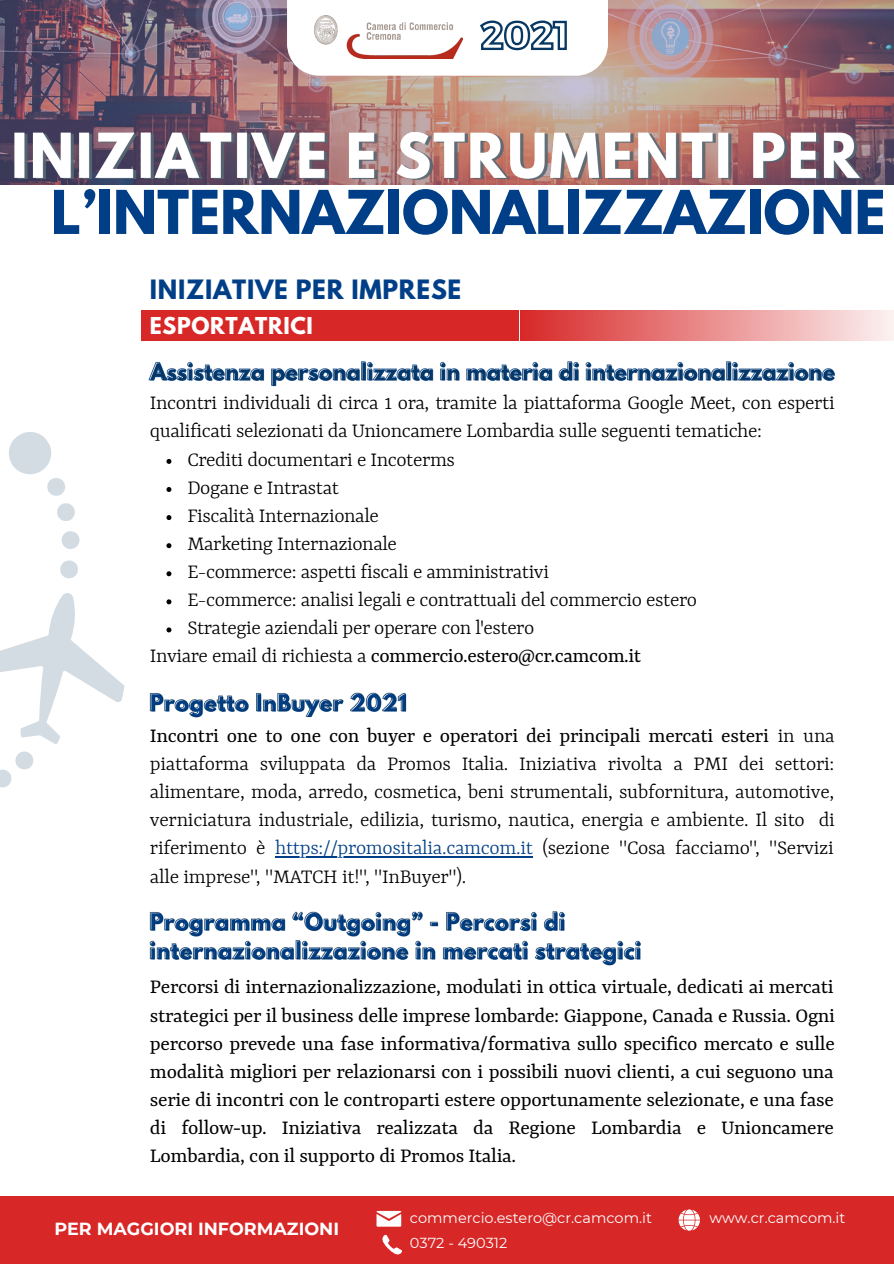
<style>
.page{position:relative;width:894px;height:1264px;background:#fff}
.page>*{position:absolute;margin:0;border:0;box-sizing:border-box;transform-origin:0 0}
.t1{font:700 53.4px "League Spartan";color:#003f87}
.t2{font:700 23.55px "League Spartan";letter-spacing:.03em;color:#003f87}
.t3{font:300 22.05px/28px "Rasa";letter-spacing:-.02em;color:#000}
.t4{font:22.05px/28px "Rasa";letter-spacing:-.015em;color:#000;text-align:justify}
.t5{font:700 20.55px "League Spartan";letter-spacing:.03em;color:#fff}
.t6{font:700 17.55px "Montserrat";color:#fff}
.t7{font:14.55px "Montserrat";color:#fff}
.s1{font-weight:300}
.s2{font-weight:400}
.s3{color:#003f87}
</style>
<div class="page">
<div style="left:0;top:1196px;width:893px;height:67px;background:#d82727"></div>
<img style="left:0;top:0;width:893px;height:184px">
<svg style="left:376px;top:1210px;width:25px;height:16px"></svg>
<svg style="left:678px;top:1209px;width:21px;height:21px"></svg>
<svg style="left:382px;top:1234px;width:20px;height:21px"></svg>
<svg style="left:166px;top:459px;width:5px;height:5px"></svg>
<svg style="left:166px;top:487px;width:5px;height:5px"></svg>
<svg style="left:166px;top:515px;width:5px;height:5px"></svg>
<svg style="left:166px;top:543px;width:5px;height:5px"></svg>
<svg style="left:166px;top:571px;width:5px;height:5px"></svg>
<svg style="left:166px;top:599px;width:5px;height:5px"></svg>
<svg style="left:166px;top:627px;width:5px;height:5px"></svg>
<div style="left:141px;top:310px;width:752px;height:30px;background:#d82727"></div>
<svg style="left:519px;top:310px;width:374px;height:31px"></svg>
<hr style="left:275px;top:856px;width:257px;height:1px;background:#003f87">
<svg style="left:9px;top:432px;width:71px;height:147px"></svg>
<svg style="left:0;top:593px;width:125px;height:195px"></svg>
<img style="left:11px;top:129px;width:868px;height:56px">
<svg style="left:287px;top:0;width:321px;height:76px"></svg>
<img style="left:148px;top:361px;width:687px;height:26px">
<img style="left:149px;top:692px;width:258px;height:26px">
<img style="left:149px;top:911px;width:492px;height:55px">
<p class="t1" style="left:51px;top:186px;width:836px">L’INTERNAZIONALIZZAZIONE</p>
<p class="t2" style="left:150px;top:278px;width:313px">INIZIATIVE PER IMPRESE</p>
<p class="t5" style="left:150px;top:315px;width:164px">ESPORTATRICI</p>
<p class="t3" style="left:150px;top:390px;width:686px">Incontri individuali di circa 1 ora, tramite la piattaforma Google Meet, con esperti qualificati selezionati da Unioncamere Lombardia sulle seguenti tematiche:</p>
<p class="t3" style="left:187px;top:446px;width:269px">Crediti documentari e Incoterms</p>
<p class="t3" style="left:187px;top:474px;width:153px">Dogane e Intrastat</p>
<p class="t3" style="left:187px;top:502px;width:193px">Fiscalità Internazionale</p>
<p class="t3" style="left:187px;top:530px;width:211px">Marketing Internazionale</p>
<p class="t3" style="left:187px;top:559px;width:363px">E-commerce: aspetti fiscali e amministrativi</p>
<p class="t3" style="left:187px;top:587px;width:511px">E-commerce: analisi legali e contrattuali del commercio estero</p>
<p class="t3" style="left:187px;top:615px;width:348px">Strategie aziendali per operare con l'estero</p>
<p class="t4" style="left:150px;top:643px;width:492px"><span class="s1">Inviare email di richiesta a</span> commercio.estero@cr.camcom.it</p>
<p class="t3" style="left:150px;top:723px;width:686px;text-align:justify"><span class="s2">Incontri one to one con buyer e operatori dei principali mercati esteri</span> in una piattaforma sviluppata da Promos Italia. Iniziativa rivolta a PMI dei settori: alimentare, moda, arredo, cosmetica, beni strumentali, subfornitura, automotive, verniciatura industriale, edilizia, turismo, nautica, energia e ambiente. Il sito di riferimento è <span class="s3">https://promositalia.camcom.it</span> (sezione "Cosa facciamo", "Servizi alle imprese", "MATCH it!", "InBuyer").</p>
<p class="t4" style="left:150px;top:974px;width:686px">Percorsi di internazionalizzazione, modulati in ottica virtuale, dedicati ai mercati strategici per il business delle imprese lombarde: Giappone, Canada e Russia. Ogni percorso prevede una fase informativa/formativa sullo specifico mercato e sulle modalità migliori per relazionarsi con i possibili nuovi clienti, a cui seguono una serie di incontri con le controparti estere opportunamente selezionate, e una fase di follow-up. Iniziativa realizzata da Regione Lombardia e Unioncamere Lombardia, con il supporto di Promos Italia.</p>
<p class="t6" style="left:54px;top:1218px;width:286px">PER MAGGIORI INFORMAZIONI</p>
<p class="t7" style="left:410px;top:1208px;width:243px">commercio.estero@cr.camcom.it</p>
<p class="t7" style="left:410px;top:1233px;width:99px">0372 - 490312</p>
<p class="t7" style="left:709px;top:1208px;width:137px">www.cr.camcom.it</p>
</div>
